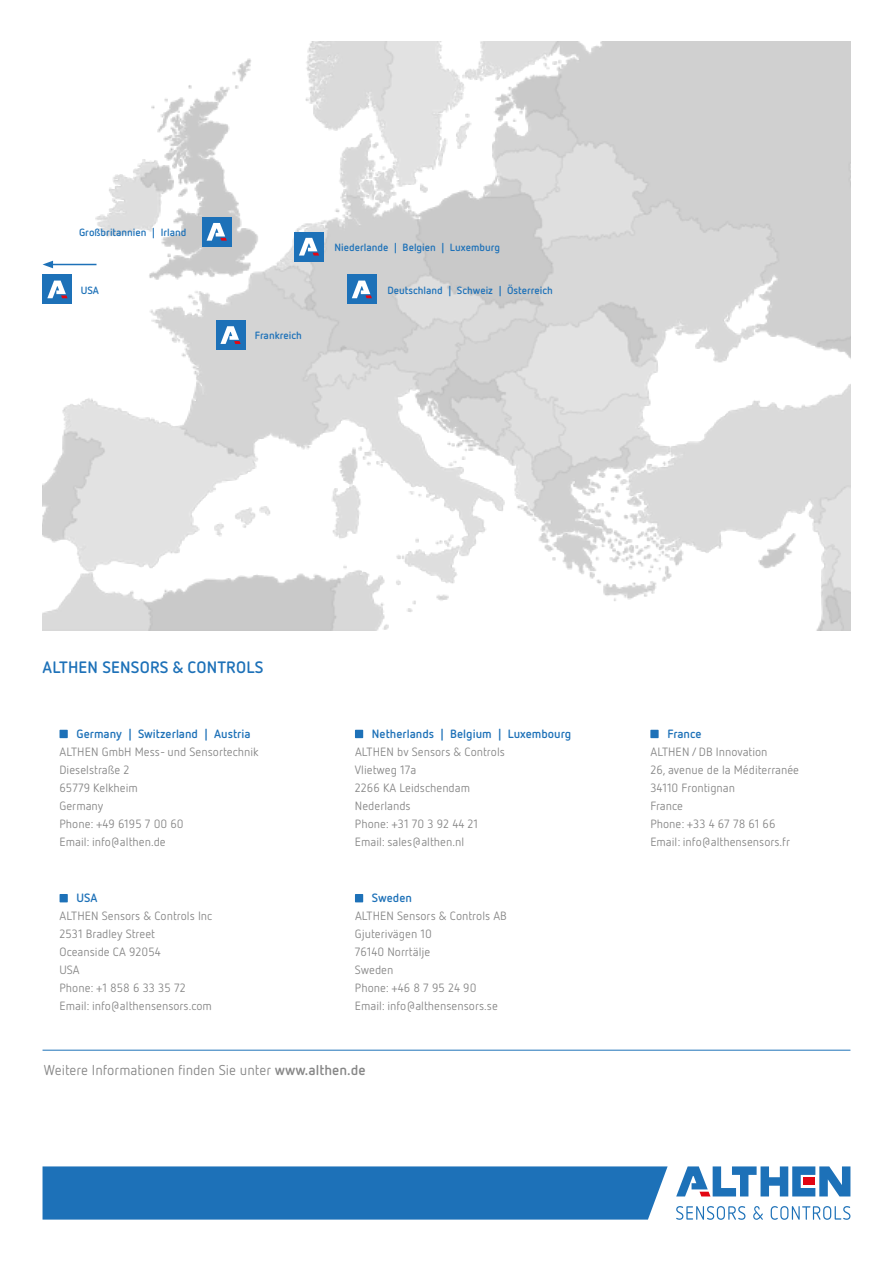
<style>
.page{position:relative;width:893px;height:1263px;background:#fff}
.page>*{position:absolute;margin:0;border:0;box-sizing:border-box;transform-origin:0 0}
.t1{font:700 16.5px "Netto OT";letter-spacing:.01em;color:#1d71b8}
.t2{font:14.25px "Netto OT";color:#878787}
.t3{font:12px/18px "Netto OT";color:#878787}
.t4{font:700 12px "Netto OT";color:#1d71b8}
.t5{font:700 10.5px "Netto OT";color:#1d71b8}
.s1{font-weight:700}
</style>
<div class="page">
<svg style="left:676px;top:1206px;width:69px;height:14px"></svg>
<svg style="left:753px;top:1206px;width:10px;height:14px"></svg>
<svg style="left:771px;top:1206px;width:79px;height:14px"></svg>
<svg style="left:676px;top:1166px;width:174px;height:30px"></svg>
<div style="left:43px;top:1166px;width:625px;height:53px;background:#1d71b8"></div>
<img style="left:43px;top:42px;width:807px;height:589px">
<div style="left:43px;top:274px;width:29px;height:30px;background:#1d71b8"></div>
<svg style="left:47px;top:281px;width:21px;height:17px"></svg>
<div style="left:294px;top:232px;width:30px;height:30px;background:#1d71b8"></div>
<svg style="left:299px;top:238px;width:20px;height:18px"></svg>
<div style="left:202px;top:217px;width:30px;height:30px;background:#1d71b8"></div>
<svg style="left:207px;top:223px;width:20px;height:18px"></svg>
<div style="left:347px;top:274px;width:30px;height:30px;background:#1d71b8"></div>
<svg style="left:352px;top:281px;width:20px;height:17px"></svg>
<div style="left:216px;top:320px;width:29px;height:30px;background:#1d71b8"></div>
<svg style="left:220px;top:326px;width:21px;height:18px"></svg>
<hr style="left:51px;top:264px;width:45px;height:1px;background:#1d71b8">
<svg style="left:43px;top:261px;width:10px;height:7px"></svg>
<hr style="left:43px;top:1050px;width:807px;height:1px;background:#1d71b8">
<div style="left:355px;top:894px;width:8px;height:8px;background:#1d71b8"></div>
<div style="left:60px;top:894px;width:8px;height:8px;background:#1d71b8"></div>
<div style="left:650px;top:730px;width:9px;height:8px;background:#1d71b8"></div>
<div style="left:355px;top:730px;width:8px;height:8px;background:#1d71b8"></div>
<div style="left:60px;top:730px;width:8px;height:8px;background:#1d71b8"></div>
<p class="t5" style="left:79px;top:226px;width:109px">Großbritannien | Irland</p>
<p class="t5" style="left:334px;top:241px;width:167px">Niederlande | Belgien | Luxemburg</p>
<p class="t5" style="left:81px;top:284px;width:20px">USA</p>
<p class="t5" style="left:387px;top:284px;width:167px">Deutschland | Schweiz | Österreich</p>
<p class="t5" style="left:255px;top:328px;width:48px">Frankreich</p>
<h1 class="t1" style="left:43px;top:657px;width:223px">ALTHEN SENSORS &amp; CONTROLS</h1>
<p class="t4" style="left:77px;top:726px;width:176px">Germany | Switzerland | Austria</p>
<p class="t3" style="left:60px;top:743px;width:201px">ALTHEN GmbH Mess- und Sensortechnik<br>Dieselstraße 2<br>65779 Kelkheim<br>Germany<br>Phone: +49 6195 7 00 60<br>Email: info@althen.de</p>
<p class="t4" style="left:77px;top:891px;width:22px">USA</p>
<p class="t3" style="left:60px;top:907px;width:154px">ALTHEN Sensors &amp; Controls Inc<br>2531 Bradley Street<br>Oceanside CA 92054<br>USA<br>Phone: +1 858 6 33 35 72<br>Email: info@althensensors.com</p>
<p class="t4" style="left:372px;top:726px;width:201px">Netherlands | Belgium | Luxembourg</p>
<p class="t3" style="left:355px;top:743px;width:151px">ALTHEN bv Sensors &amp; Controls<br>Vlietweg 17a<br>2266 KA Leidschendam<br>Nederlands<br>Phone: +31 70 3 92 44 21<br>Email: sales@althen.nl</p>
<p class="t4" style="left:372px;top:891px;width:41px">Sweden</p>
<p class="t3" style="left:355px;top:907px;width:153px">ALTHEN Sensors &amp; Controls AB<br>Gjuterivägen 10<br>76140 Norrtälje<br>Sweden<br>Phone: +46 8 7 95 24 90<br>Email: info@althensensors.se</p>
<p class="t2" style="left:44px;top:1062px;width:323px">Weitere Informationen finden Sie unter <span class="s1">www.althen.de</span></p>
<p class="t4" style="left:667px;top:726px;width:36px">France</p>
<p class="t3" style="left:650px;top:743px;width:150px">ALTHEN / DB Innovation<br>26, avenue de la Méditerranée<br>34110 Frontignan<br>France<br>Phone: +33 4 67 78 61 66<br>Email: info@althensensors.fr</p>
</div>
